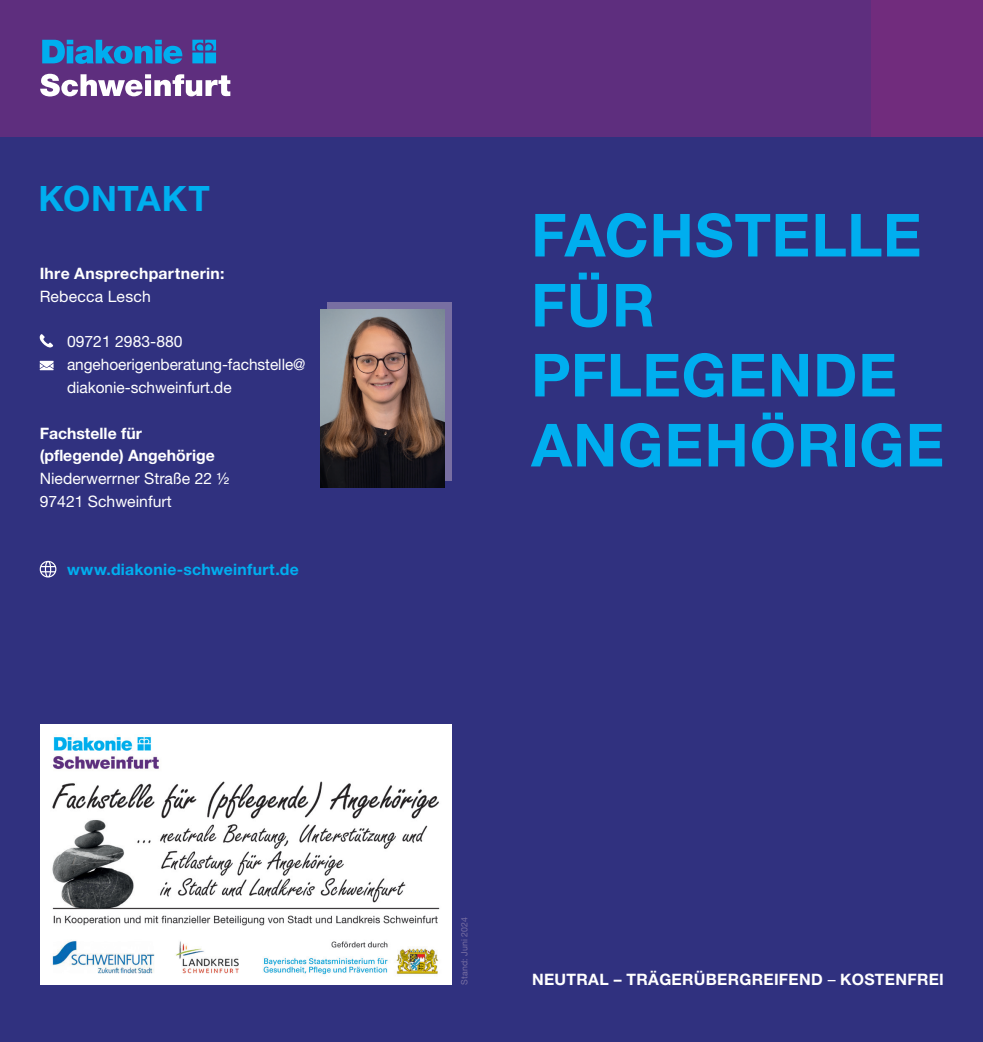
<style>
.page{position:relative;width:983px;height:1042px;background:#fff}
.page>*{position:absolute;margin:0;border:0;box-sizing:border-box;transform-origin:0 0}
.t1{font:700 59.5px/70px "Helvetica Neue LT Pro";letter-spacing:.015em;color:#00aeef}
.t2{font:700 35px "Helvetica Neue LT Pro";letter-spacing:.015em;color:#00aeef}
.t3{font:15.75px/22.8px "Helvetica Neue LT Pro";color:#fff}
.t4{font:700 15.75px "Helvetica Neue LT Pro";letter-spacing:.02em;color:#fff}
.t5{font:700 15.75px/22.8px "Helvetica Neue LT Pro";color:#fff}
.t6{font:700 15.75px "Helvetica Neue LT Pro";letter-spacing:.02em;color:#00aeef}
.t7{font:8.75px "Helvetica Neue LT Pro";letter-spacing:.02em;color:#786fa2}
.s1{font-weight:400}
</style>
<div class="page">
<div style="left:0;top:109px;width:982px;height:933px;background:#30317f"></div>
<div style="left:0;top:0;width:881px;height:136px;background:#5e2e7e"></div>
<div style="left:871px;top:0;width:111px;height:136px;background:#712c7d"></div>
<svg style="left:40px;top:334px;width:13px;height:14px"></svg>
<svg style="left:40px;top:361px;width:14px;height:9px"></svg>
<svg style="left:40px;top:561px;width:16px;height:16px"></svg>
<img style="left:41px;top:724px;width:410px;height:260px">
<div style="left:327px;top:302px;width:124px;height:178px;background:#786fa2"></div>
<img style="left:320px;top:309px;width:124px;height:179px">
<svg style="left:40px;top:74px;width:190px;height:22px"></svg>
<svg style="left:42px;top:40px;width:174px;height:24px"></svg>
<h2 class="t2" style="left:39px;top:177px;width:172px">KONTAKT</h2>
<p class="t4" style="left:40px;top:264px;width:186px">Ihre Ansprechpartnerin:</p>
<p class="t3" style="left:40px;top:285px;width:113px">Rebecca Lesch</p>
<p class="t3" style="left:67px;top:330px;width:240px">09721 2983-880 angehoerigenberatung-fachstelle@ diakonie-schweinfurt.de</p>
<p class="t5" style="left:40px;top:421px;width:176px">Fachstelle für (pflegende) Angehörige</p>
<p class="t3" style="left:40px;top:467px;width:191px">Niederwerrner Straße 22 ½<br>97421 Schweinfurt</p>
<p class="t6" style="left:67px;top:560px;width:233px">www.diakonie-schweinfurt.de</p>
<h1 class="t1" style="left:531px;top:199px;width:414px">FACHSTELLE<br>FÜR<br>PFLEGENDE<br>ANGEHÖRIGE</h1>
<p class="t7" style="left:459px;top:984px;width:69px;rotate:-90deg">Stand: Juni 2024</p>
<p class="t4" style="left:532px;top:969px;width:413px">NEUTRAL – TRÄGERÜBERGREIFEND <span class="s1">–</span> KOSTENFREI</p>
</div>
